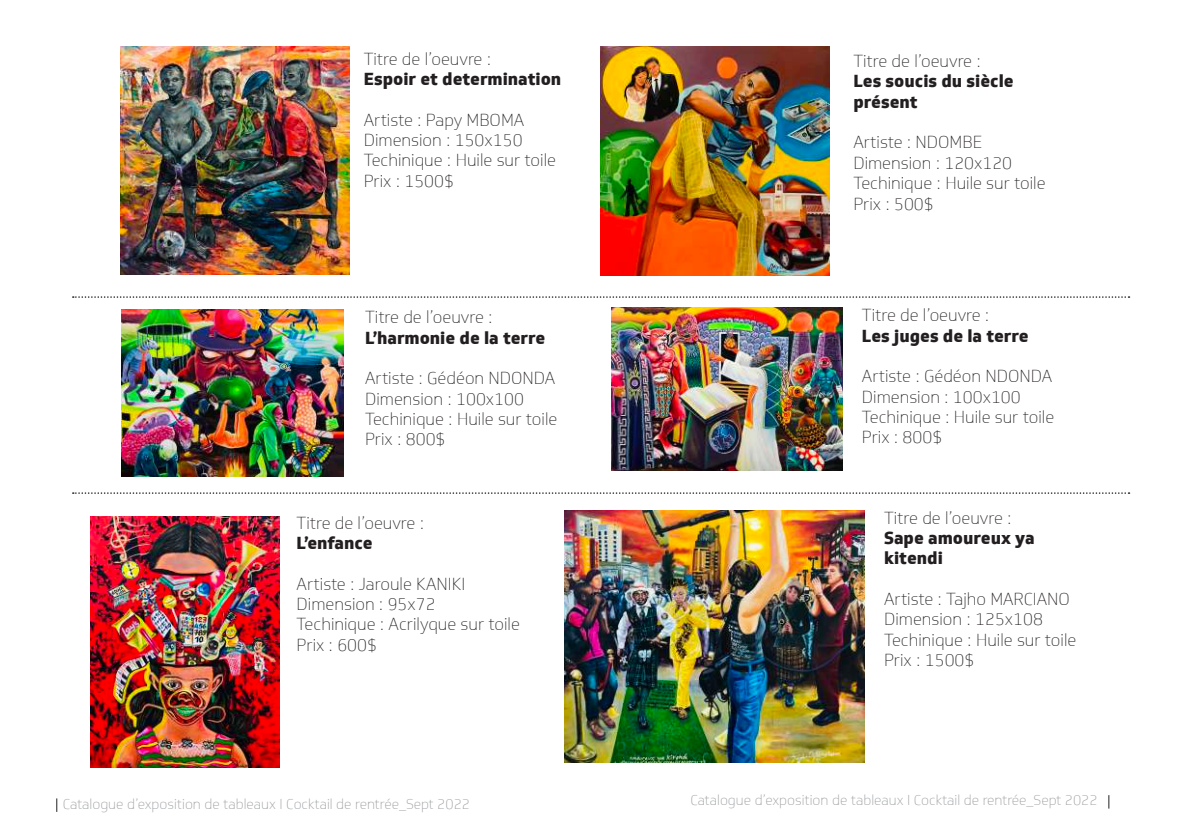
<style>
.page{position:relative;width:1191px;height:840px;background:#fff}
.page>*{position:absolute;margin:0;border:0;box-sizing:border-box;transform-origin:0 0}
.t1{font:100 17px/20.4px "Soleto";color:#231f20}
.t2{font:800 17px/20.4px "Soleto";color:#231f20}
.t3{font:100 14px "Soleto";color:#95979a}
</style>
<div class="page">
<svg style="left:56px;top:798px;width:1px;height:13px"></svg>
<img style="left:120px;top:47px;width:230px;height:228px">
<img style="left:600px;top:47px;width:229px;height:228px">
<img style="left:122px;top:309px;width:221px;height:167px">
<img style="left:611px;top:307px;width:231px;height:163px">
<svg style="left:73px;top:296px;width:1056px;height:2px"></svg>
<svg style="left:73px;top:492px;width:1056px;height:1px"></svg>
<svg style="left:1108px;top:795px;width:1px;height:13px"></svg>
<img style="left:90px;top:516px;width:189px;height:251px">
<img style="left:565px;top:510px;width:299px;height:252px">
<p class="t1" style="left:364px;top:49px;width:129px">Titre de l’oeuvre :</p>
<p class="t2" style="left:364px;top:69px;width:199px">Espoir et determination</p>
<p class="t1" style="left:364px;top:110px;width:194px">Artiste : Papy MBOMA<br>Dimension : 150x150<br>Techinique : Huile sur toile<br>Prix : 1500$</p>
<p class="t1" style="left:365px;top:307px;width:129px">Titre de l’oeuvre :</p>
<p class="t2" style="left:365px;top:327px;width:182px">L’harmonie de la terre</p>
<p class="t1" style="left:365px;top:368px;width:194px">Artiste : Gédéon NDONDA<br>Dimension : 100x100<br>Techinique : Huile sur toile<br>Prix : 800$</p>
<p class="t1" style="left:297px;top:512px;width:129px">Titre de l’oeuvre :</p>
<p class="t2" style="left:297px;top:532px;width:77px">L’enfance</p>
<p class="t1" style="left:297px;top:573px;width:225px">Artiste : Jaroule KANIKI<br>Dimension : 95x72<br>Techinique : Acrilyque sur toile<br>Prix : 600$</p>
<p class="t3" style="left:63px;top:795px;width:409px">Catalogue d’exposition de tableaux I Cocktail de rentrée_Sept 2022</p>
<p class="t1" style="left:853px;top:51px;width:129px">Titre de l’oeuvre :</p>
<p class="t2" style="left:853px;top:71px;width:162px">Les soucis du siècle présent</p>
<p class="t1" style="left:853px;top:132px;width:194px">Artiste : NDOMBE<br>Dimension : 120x120<br>Techinique : Huile sur toile<br>Prix : 500$</p>
<p class="t1" style="left:862px;top:305px;width:129px">Titre de l’oeuvre :</p>
<p class="t2" style="left:862px;top:325px;width:168px">Les juges de la terre</p>
<p class="t1" style="left:862px;top:366px;width:194px">Artiste : Gédéon NDONDA<br>Dimension : 100x100<br>Techinique : Huile sur toile<br>Prix : 800$</p>
<p class="t1" style="left:884px;top:507px;width:129px">Titre de l’oeuvre :</p>
<p class="t2" style="left:884px;top:527px;width:152px">Sape amoureux ya kitendi</p>
<p class="t1" style="left:884px;top:588px;width:194px">Artiste : Tajho MARCIANO<br>Dimension : 125x108<br>Techinique : Huile sur toile<br>Prix : 1500$</p>
<p class="t3" style="left:690px;top:791px;width:409px">Catalogue d’exposition de tableaux I Cocktail de rentrée_Sept 2022</p>
</div>
